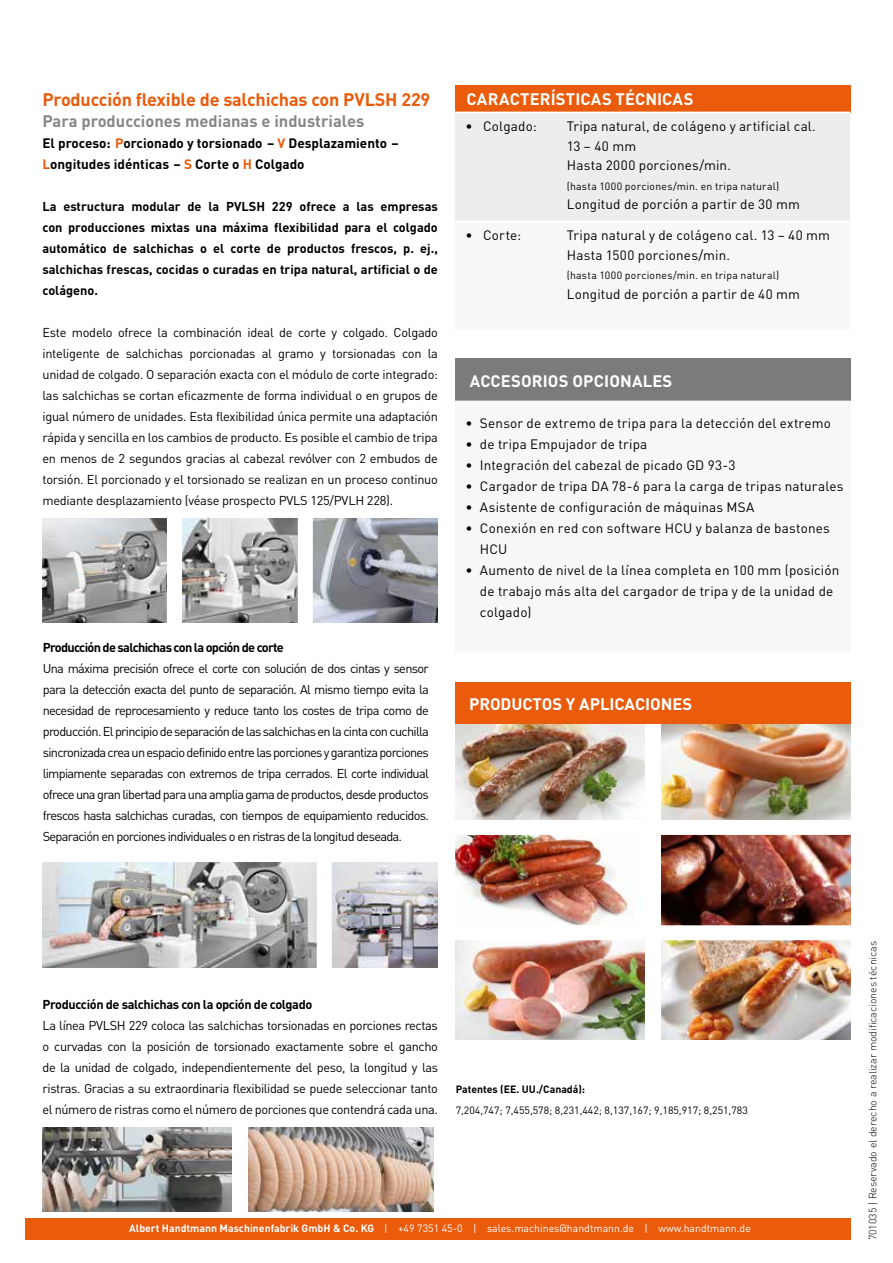
<style>
.page{position:relative;width:893px;height:1263px;background:#fff}
.page>*{position:absolute;margin:0;border:0;box-sizing:border-box;transform-origin:0 0}
.t1{font:700 18px "DIN Pro";letter-spacing:-.01em;color:#ea5b0c}
.t2{font:700 16.5px "DIN Pro";letter-spacing:.005em;color:#fff}
.t3{font:700 16.5px "DIN Pro";color:#878787}
.t4{font:13.5px/21px "DIN Pro";letter-spacing:.01em;color:#000}
.t5{font:700 13.5px/21px "DIN Pro";color:#000}
.t6{font:12.75px/21px "DIN Pro";letter-spacing:-.03em;color:#000;text-align:justify}
.t7{font:700 12.75px/21px "DIN Pro";letter-spacing:-.03em;color:#000;text-align:justify}
.t8{font:700 12.75px "DIN Pro";letter-spacing:-.055em;color:#000}
.t9{font:10.5px "DIN Pro";color:#fff}
.t10{font:10.5px "DIN Pro";letter-spacing:.02em;color:#000}
.t11{font:10.5px "DIN Pro";color:#000}
.t12{font:300 10.5px "DIN Pro";color:#000}
.t13{font:700 10.5px "DIN Pro";color:#000}
.s1{color:#ea5b0c}
.s2{font-weight:700}
</style>
<div class="page">
<div style="left:26px;top:1218px;width:824px;height:21px;background:#ea5b0c"></div>
<img style="left:455px;top:940px;width:189px;height:99px">
<img style="left:661px;top:835px;width:189px;height:204px">
<img style="left:661px;top:724px;width:189px;height:96px">
<img style="left:455px;top:835px;width:179px;height:90px">
<img style="left:455px;top:724px;width:189px;height:96px">
<div style="left:443px;top:925px;width:418px;height:15px;background:#fff"></div>
<div style="left:455px;top:682px;width:396px;height:42px;background:#ea5b0c"></div>
<img style="left:42px;top:518px;width:256px;height:105px">
<img style="left:313px;top:518px;width:125px;height:105px">
<img style="left:43px;top:862px;width:395px;height:105px">
<div style="left:167px;top:514px;width:15px;height:117px;background:#fff"></div>
<div style="left:317px;top:861px;width:15px;height:109px;background:#fff"></div>
<div style="left:455px;top:85px;width:395px;height:27px;background:#ea5b0c"></div>
<div style="left:455px;top:112px;width:395px;height:109px;background:#ededed"></div>
<div style="left:455px;top:358px;width:395px;height:43px;background:#7c7b7b"></div>
<img style="left:43px;top:1127px;width:189px;height:84px">
<img style="left:249px;top:1127px;width:184px;height:84px">
<h1 class="t1" style="left:42px;top:85px;width:389px">Producción flexible de salchichas con PVLSH 229</h1>
<p class="t3" style="left:42px;top:107px;width:323px">Para producciones medianas e industriales</p>
<p class="t5" style="left:42px;top:131px;width:358px">El proceso: <span class="s1">P</span>orcionado y torsionado – <span class="s1">V</span> Desplazamiento –<br><span class="s1">L</span>ongitudes idénticas – <span class="s1">S</span> Corte o <span class="s1">H</span> Colgado</p>
<p class="t7" style="left:42px;top:194px;width:397px">La estructura modular de la PVLSH 229 ofrece a las empresas con producciones mixtas una máxima flexibilidad para el colgado automático de salchichas o el corte de productos frescos, p. ej., salchichas frescas, cocidas o curadas en tripa natural, artificial o de colágeno.</p>
<p class="t6" style="left:42px;top:321px;width:397px">Este modelo ofrece la combinación ideal de corte y colgado. Colgado inteligente de salchichas porcionadas al gramo y torsionadas con la unidad de colgado. O separación exacta con el módulo de corte integrado: las salchichas se cortan eficazmente de forma individual o en grupos de igual número de unidades. Esta flexibilidad única permite una adaptación rápida y sencilla en los cambios de producto. Es posible el cambio de tripa en menos de 2 segundos gracias al cabezal revólver con 2 embudos de torsión. El porcionado y el torsionado se realizan en un proceso continuo mediante desplazamiento (véase prospecto PVLS 125/PVLH 228).</p>
<p class="t8" style="left:43px;top:637px;width:243px">Producción de salchichas con la opción de corte</p>
<p class="t6" style="left:43px;top:657px;width:388px">Una máxima precisión ofrece el corte con solución de dos cintas y sensor para la detección exacta del punto de separación. Al mismo tiempo evita la necesidad de reprocesamiento y reduce tanto los costes de tripa como de producción. El principio de separación de las salchichas en la cinta con cuchilla sincronizada crea un espacio definido entre las porciones y garantiza porciones limpiamente separadas con extremos de tripa cerrados. El corte individual ofrece una gran libertad para una amplia gama de productos, desde productos frescos hasta salchichas curadas, con tiempos de equipamiento reducidos.<br>Separación en porciones individuales o en ristras de la longitud deseada.</p>
<p class="t2" style="left:466px;top:85px;width:228px">CARACTERÍSTICAS TÉCNICAS</p>
<p class="t4" style="left:465px;top:114px;width:73px">• Colgado:</p>
<p class="t4" style="left:567px;top:115px;width:250px;line-height:19.5px">Tripa natural, de colágeno y artificial cal.<br>13 – 40 mm<br>Hasta 2000 porciones/min.</p>
<p class="t10" style="left:567px;top:178px;width:214px">(hasta 1000 porciones/min. en tripa natural)</p>
<p class="t4" style="left:567px;top:192px;width:235px">Longitud de porción a partir de 30 mm</p>
<p class="t4" style="left:465px;top:224px;width:57px">• Corte:</p>
<p class="t4" style="left:567px;top:224px;width:265px;line-height:19.5px">Tripa natural y de colágeno cal. 13 – 40 mm<br>Hasta 1500 porciones/min.</p>
<p class="t10" style="left:567px;top:267px;width:214px">(hasta 1000 porciones/min. en tripa natural)</p>
<p class="t4" style="left:567px;top:282px;width:235px">Longitud de porción a partir de 40 mm</p>
<p class="t2" style="left:470px;top:367px;width:204px">ACCESORIOS OPCIONALES</p>
<p class="t4" style="left:466px;top:411px;width:9px;text-align:justify">• • • • • •</p>
<p class="t4" style="left:466px;top:558px;width:9px">•</p>
<p class="t4" style="left:480px;top:411px;width:365px">Sensor de extremo de tripa para la detección del extremo de tripa Empujador de tripa<br>Integración del cabezal de picado GD 93-3<br>Cargador de tripa DA 78-6 para la carga de tripas naturales Asistente de configuración de máquinas MSA<br>Conexión en red con software HCU y balanza de bastones HCU<br>Aumento de nivel de la línea completa en 100 mm (posición de trabajo más alta del cargador de tripa y de la unidad de colgado)</p>
<p class="t2" style="left:469px;top:690px;width:225px">PRODUCTOS Y APLICACIONES</p>
<p class="t7" style="left:43px;top:992px;width:271px">Producción de salchichas con la opción de colgado</p>
<p class="t6" style="left:43px;top:1014px;width:397px">La línea PVLSH 229 coloca las salchichas torsionadas en porciones rectas o curvadas con la posición de torsionado exactamente sobre el gancho de la unidad de colgado, independientemente del peso, la longitud y las ristras. Gracias a su extraordinaria flexibilidad se puede seleccionar tanto el número de ristras como el número de porciones que contendrá cada una.</p>
<p class="t13" style="left:456px;top:1080px;width:131px">Patentes (EE. UU./Canadá):</p>
<p class="t11" style="left:456px;top:1102px;width:294px">7,204,747; 7,455,578; 8,231,442; 8,137,167; 9,185,917; 8,251,783</p>
<p class="t9" style="left:129px;top:1219px;width:623px"><span class="s2">Albert Handtmann Maschinenfabrik GmbH &amp; Co. KG</span> | +49 7351 45-0 | sales.machines@handtmann.de | www.handtmann.de</p>
<p class="t12" style="left:865px;top:1240px;width:301px;rotate:-90deg">701035 | Reservado el derecho a realizar modificaciones técnicas</p>
</div>
